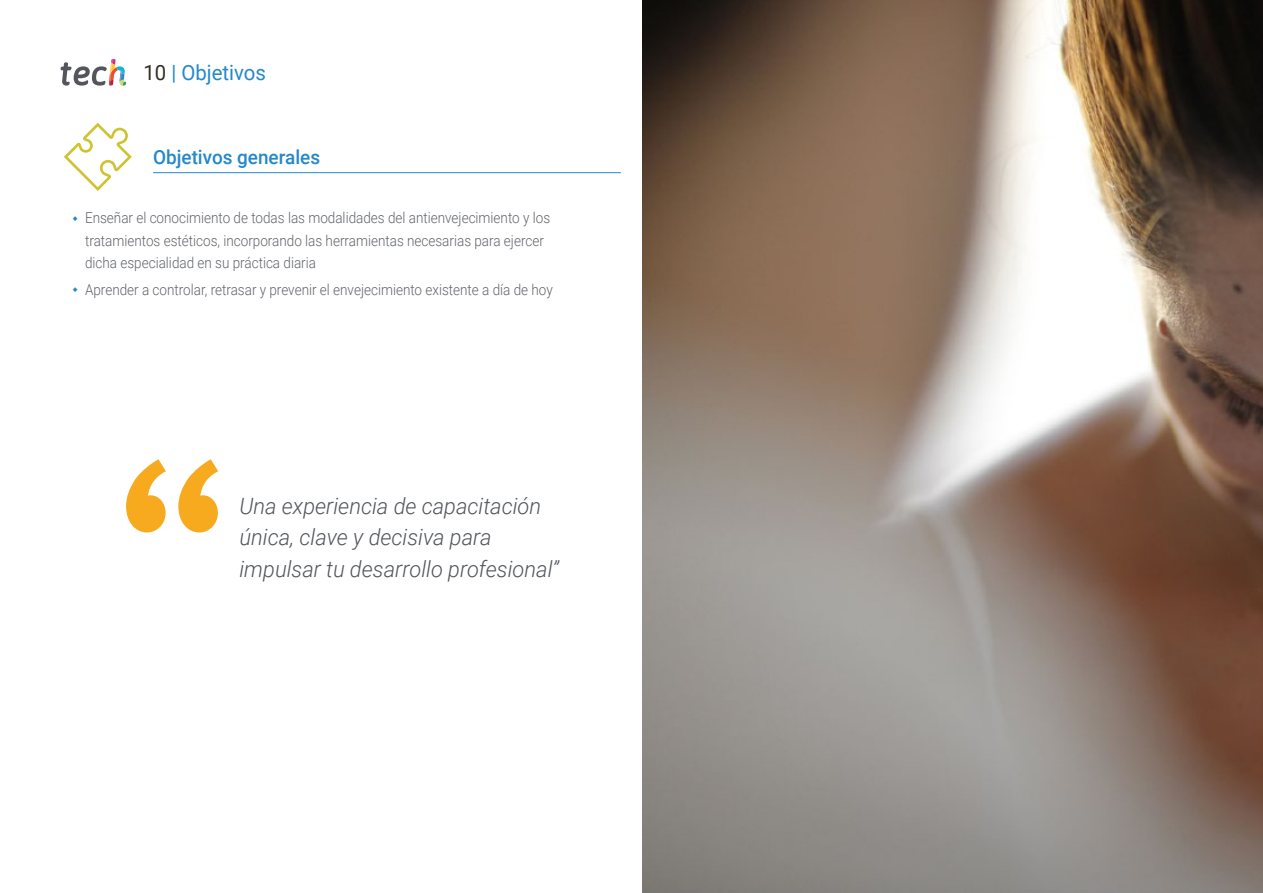
<style>
.page{position:relative;width:1263px;height:893px;background:#fff}
.page>*{position:absolute;margin:0;border:0;box-sizing:border-box;transform-origin:0 0}
.t1{font:italic 300 22.5px/31.5px "Roboto";color:#52555b}
.t2{font:21px "Roboto";color:#2488c9}
.t3{font:500 19.5px "Roboto";color:#2488c9}
.t4{font:300 15px/22.5px "Roboto";color:#61646a;scale:.9 1}
.s1{color:#312e20}
</style>
<div class="page">
<svg style="left:126px;top:459px;width:92px;height:73px"></svg>
<img style="left:642px;top:0;width:621px;height:893px">
<hr style="left:153px;top:172px;width:468px;height:1px;background:#2488c9">
<svg style="left:64px;top:123px;width:68px;height:68px"></svg>
<svg style="left:61px;top:59px;width:65px;height:27px"></svg>
<h2 class="t2" style="left:144px;top:57px;width:124px"><span class="s1">10</span> | Objetivos</h2>
<h3 class="t3" style="left:153px;top:144px;width:169px">Objetivos generales</h3>
<p class="t4" style="left:85px;top:206px;width:518px">Enseñar el conocimiento de todas las modalidades del antienvejecimiento y los tratamientos estéticos, incorporando las herramientas necesarias para ejercer dicha especialidad en su práctica diaria</p>
<p class="t4" style="left:85px;top:278px;width:521px">Aprender a controlar, retrasar y prevenir el envejecimiento existente a día de hoy</p>
<h1 class="t1" style="left:239px;top:489px;width:321px">Una experiencia de capacitación única, clave y decisiva para impulsar tu desarrollo profesional”</h1>
</div>
